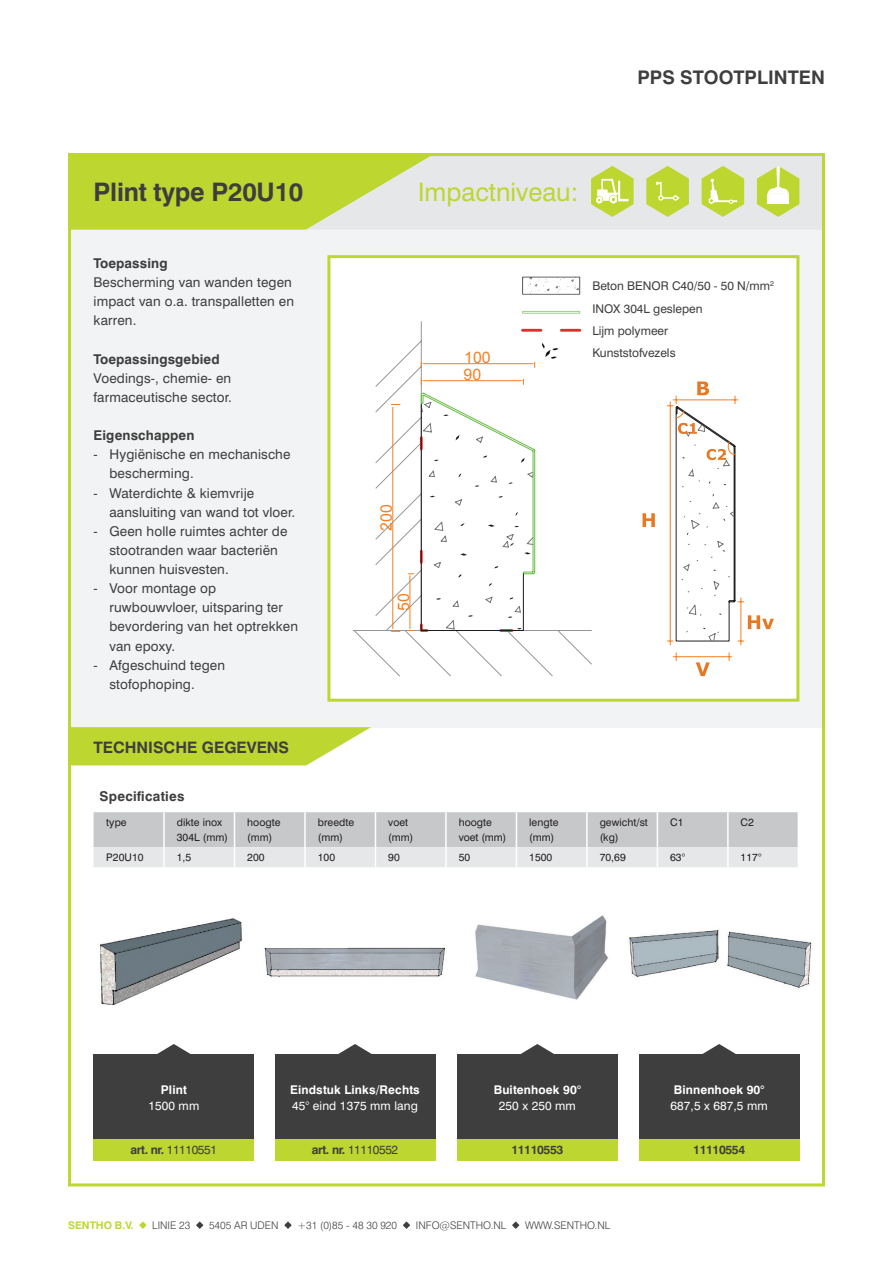
<style>
.page{position:relative;width:893px;height:1263px;background:#fff}
.page>*{position:absolute;margin:0;border:0;box-sizing:border-box;transform-origin:0 0}
.t1{font:700 25.5px "Swiss 721 BT";letter-spacing:-.01em;color:#3e3e3f}
.t2{font:25.5px "Swiss 721 BT";color:#bed630}
.t3{font:700 18.75px "Swiss 721 BT";color:#3e3e3f}
.t4{font:15.9px "Arial";color:#f57f21}
.t5{font:700 15.75px "Swiss 721 BT";color:#3e3e3f}
.t6{font:13.5px/19.2px "Swiss 721 BT";letter-spacing:.01em;color:#3e3e3f}
.t7{font:700 13.5px "Swiss 721 BT";letter-spacing:.01em;color:#3e3e3f}
.t8{font:12px/22.4px "Swiss 721 BT";color:#3e3e3f}
.t9{font:700 12px "Swiss 721 BT";letter-spacing:.01em;color:#fff}
.t10{font:12px "Swiss 721 BT";letter-spacing:.01em;color:#fff}
.t11{font:12px "Swiss 721 BT";letter-spacing:-.03em;color:#3e3e3f}
.t12{font:700 12px "Swiss 721 BT";letter-spacing:-.03em;color:#3e3e3f}
.t13{font:10.5px/15px "Swiss 721 BT";letter-spacing:.005em;color:#231f20}
.t14{font:300 10.5px "Swiss 721 BT";color:#3e3e3f}
.t15{font:700 10.5px "Swiss 721 BT";color:#bed630}
.s1{font-weight:700}
</style>
<div class="page">
<div style="left:68px;top:153px;width:757px;height:574px;background:#f2f3f4"></div>
<div style="left:327px;top:255px;width:472px;height:447px;background:#fff;border:3px solid #bed630"></div>
<svg style="left:72px;top:727px;width:299px;height:38px;background:#c5da46"></svg>
<svg style="left:94px;top:812px;width:704px;height:55px;background:#d3d4d6"></svg>
<img style="left:522px;top:276px;width:59px;height:38px">
<img style="left:264px;top:947px;width:181px;height:30px">
<svg style="left:157px;top:1044px;width:34px;height:10px"></svg>
<div style="left:94px;top:1054px;width:160px;height:86px;background:#3e3e3f"></div>
<div style="left:94px;top:1140px;width:160px;height:21px;background:#bed630"></div>
<svg style="left:338px;top:1044px;width:34px;height:10px"></svg>
<svg style="left:521px;top:1044px;width:33px;height:10px"></svg>
<svg style="left:702px;top:1044px;width:34px;height:10px"></svg>
<div style="left:275px;top:1054px;width:160px;height:86px;background:#3e3e3f"></div>
<div style="left:457px;top:1054px;width:161px;height:86px;background:#3e3e3f"></div>
<div style="left:639px;top:1054px;width:160px;height:86px;background:#3e3e3f"></div>
<img style="left:475px;top:915px;width:133px;height:85px">
<img style="left:629px;top:930px;width:183px;height:58px">
<div style="left:275px;top:1140px;width:160px;height:21px;background:#bed630"></div>
<div style="left:457px;top:1140px;width:161px;height:21px;background:#bed630"></div>
<div style="left:639px;top:1140px;width:160px;height:21px;background:#bed630"></div>
<img style="left:100px;top:918px;width:142px;height:87px">
<svg style="left:642px;top:513px;width:13px;height:14px"></svg>
<svg style="left:667px;top:381px;width:107px;height:295px"></svg>
<svg style="left:353px;top:321px;width:239px;height:356px"></svg>
<hr style="left:424px;top:380px;width:97px;height:1px;background:#f57f21">
<svg style="left:421px;top:379px;width:3px;height:5px"></svg>
<svg style="left:521px;top:379px;width:3px;height:5px"></svg>
<hr style="left:424px;top:363px;width:108px;height:1px;background:#f57f21">
<svg style="left:421px;top:362px;width:3px;height:5px"></svg>
<svg style="left:532px;top:362px;width:3px;height:5px"></svg>
<svg style="left:408px;top:393px;width:127px;height:240px"></svg>
<hr style="left:392px;top:407px;width:1px;height:221px;background:#f57f21">
<svg style="left:68px;top:153px;width:757px;height:77px"></svg>
<svg style="left:139px;top:1221px;width:8px;height:8px"></svg>
<svg style="left:196px;top:1221px;width:7px;height:8px"></svg>
<svg style="left:284px;top:1221px;width:8px;height:8px"></svg>
<svg style="left:403px;top:1221px;width:7px;height:8px"></svg>
<svg style="left:512px;top:1221px;width:7px;height:8px"></svg>
<h1 class="t1" style="left:94px;top:176px;width:211px">Plint type P20U10</h1>
<p class="t7" style="left:94px;top:255px;width:76px">Toepassing</p>
<p class="t6" style="left:94px;top:272px;width:202px">Bescherming van wanden tegen impact van o.a. transpalletten en karren.</p>
<p class="t7" style="left:94px;top:350px;width:128px">Toepassingsgebied</p>
<p class="t6" style="left:94px;top:368px;width:140px">Voedings-, chemie- en farmaceutische sector.</p>
<p class="t7" style="left:94px;top:427px;width:102px">Eigenschappen</p>
<p class="t6" style="left:109px;top:445px;width:182px;text-indent:-16px">- Hygiënische en mechanische bescherming.</p>
<p class="t6" style="left:109px;top:483px;width:187px;text-indent:-16px">- Waterdichte &amp; kiemvrije aansluiting van wand tot vloer.</p>
<p class="t6" style="left:109px;top:521px;width:179px;text-indent:-16px">- Geen holle ruimtes achter de stootranden waar bacteriën kunnen huisvesten.</p>
<p class="t6" style="left:109px;top:579px;width:190px;text-indent:-16px">- Voor montage op ruwbouwvloer, uitsparing ter bevordering van het optrekken van epoxy.</p>
<p class="t6" style="left:109px;top:655px;width:117px;text-indent:-16px">- Afgeschuind tegen stofophoping.</p>
<p class="t5" style="left:94px;top:737px;width:197px">TECHNISCHE GEGEVENS</p>
<h2 class="t3" style="left:637px;top:66px;width:189px">PPS STOOTPLINTEN</h2>
<h1 class="t2" style="left:418px;top:176px;width:162px">Impactniveau:</h1>
<p class="t4" style="left:464px;top:347px;width:28px">100</p>
<p class="t4" style="left:464px;top:364px;width:19px">90</p>
<p class="t8" style="left:592px;top:275px;width:183px">Beton BENOR C40/50 - 50 N/mm<sup>2<br></sup>INOX 304L geslepen<br>Lijm polymeer<br>Kunststofvezels</p>
<p class="t4" style="left:376px;top:531px;width:28px;rotate:-90deg">200</p>
<p class="t4" style="left:393px;top:611px;width:19px;rotate:-90deg">50</p>
<p class="t7" style="left:100px;top:788px;width:86px">Specificaties</p>
<p class="t13" style="left:106px;top:815px;width:22px">type</p>
<p class="t13" style="left:177px;top:815px;width:53px">dikte inox<br>304L (mm)</p>
<p class="t13" style="left:247px;top:815px;width:35px">hoogte (mm)</p>
<p class="t13" style="left:318px;top:815px;width:38px">breedte (mm)</p>
<p class="t13" style="left:388px;top:815px;width:27px">voet (mm)</p>
<p class="t13" style="left:459px;top:815px;width:49px">hoogte voet (mm)</p>
<p class="t13" style="left:529px;top:815px;width:31px">lengte (mm)</p>
<p class="t13" style="left:600px;top:815px;width:50px">gewicht/st (kg)</p>
<p class="t13" style="left:670px;top:815px;width:15px">C1</p>
<p class="t13" style="left:741px;top:815px;width:15px">C2</p>
<p class="t13" style="left:106px;top:850px;width:39px">P20U10</p>
<p class="t13" style="left:177px;top:850px;width:16px">1,5</p>
<p class="t13" style="left:247px;top:850px;width:19px">200</p>
<p class="t13" style="left:318px;top:850px;width:19px">100</p>
<p class="t13" style="left:388px;top:850px;width:13px">90</p>
<p class="t13" style="left:459px;top:850px;width:13px">50</p>
<p class="t13" style="left:529px;top:850px;width:25px">1500</p>
<p class="t13" style="left:600px;top:850px;width:28px">70,69</p>
<p class="t13" style="left:670px;top:850px;width:17px">63°</p>
<p class="t13" style="left:741px;top:850px;width:22px">117°</p>
<p class="t9" style="left:161px;top:1082px;width:28px">Plint</p>
<p class="t10" style="left:148px;top:1098px;width:52px">1500 mm</p>
<p class="t11" style="left:131px;top:1142px;width:88px"><span class="s1">art. nr.</span> 11110551</p>
<p class="t9" style="left:290px;top:1082px;width:131px">Eindstuk Links/Rechts</p>
<p class="t10" style="left:292px;top:1098px;width:128px">45° eind 1375 mm lang</p>
<p class="t9" style="left:494px;top:1082px;width:89px">Buitenhoek 90°</p>
<p class="t10" style="left:499px;top:1098px;width:79px">250 x 250 mm</p>
<p class="t9" style="left:674px;top:1082px;width:92px">Binnenhoek 90°</p>
<p class="t10" style="left:670px;top:1098px;width:99px">687,5 x 687,5 mm</p>
<p class="t11" style="left:312px;top:1142px;width:88px"><span class="s1">art. nr.</span> 11110552</p>
<p class="t12" style="left:511px;top:1142px;width:53px">11110553</p>
<p class="t12" style="left:693px;top:1142px;width:53px">11110554</p>
<p class="t15" style="left:68px;top:1219px;width:67px">SENTHO B.V.</p>
<p class="t14" style="left:152px;top:1219px;width:40px">LINIE 23</p>
<p class="t14" style="left:209px;top:1219px;width:71px">5405 AR UDEN</p>
<p class="t14" style="left:297px;top:1219px;width:101px">+31 (0)85 - 48 30 920</p>
<p class="t14" style="left:416px;top:1219px;width:92px">INFO@SENTHO.NL</p>
<p class="t14" style="left:525px;top:1219px;width:87px">WWW.SENTHO.NL</p>
</div>
